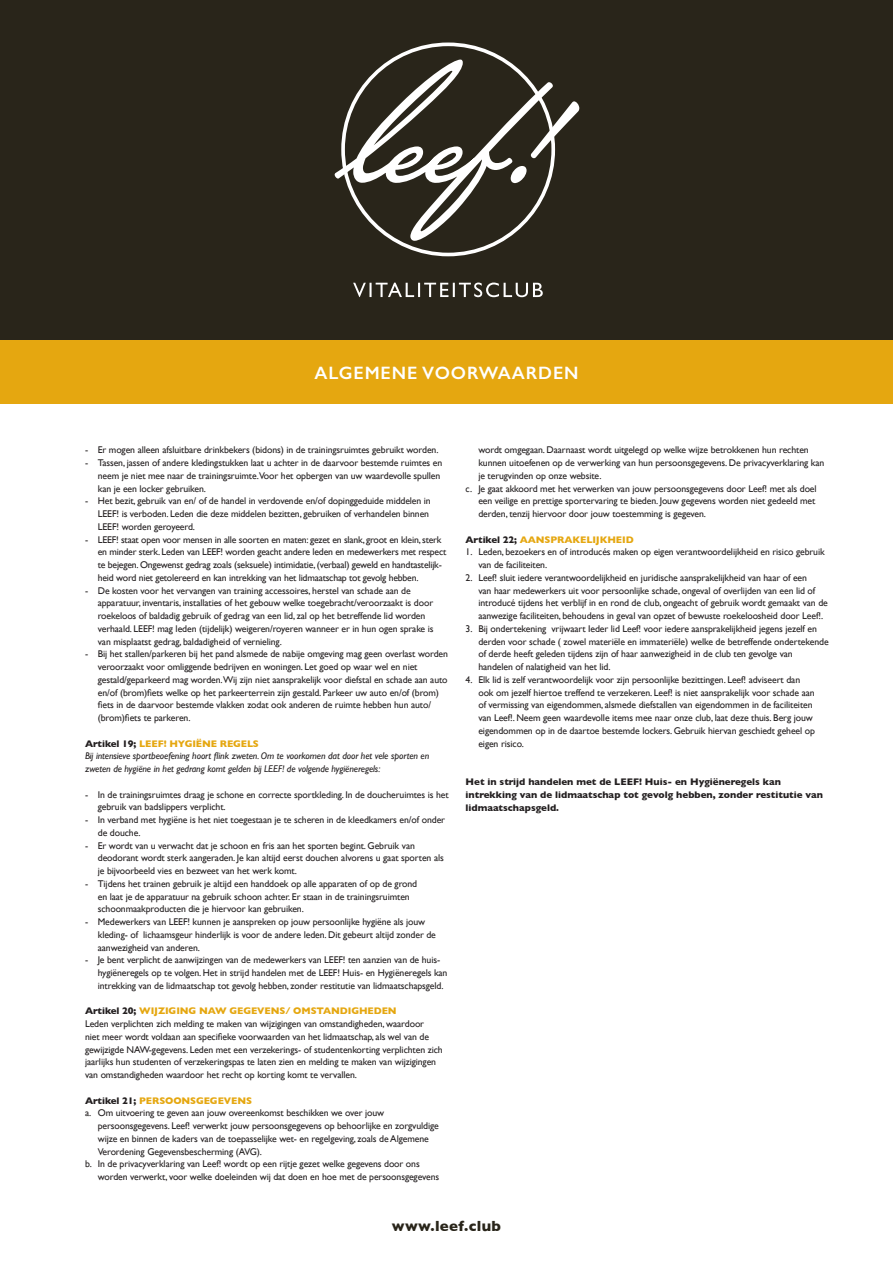
<style>
.page{position:relative;width:893px;height:1263px;background:#fff}
.page>*{position:absolute;margin:0;border:0;box-sizing:border-box;transform-origin:0 0}
.t1{font:600 18px "Gill Sans";letter-spacing:.05em;color:#fff}
.t2{font:700 15px "Gill Sans";letter-spacing:.02em;color:#29251a}
.t3{font:9.75px/12.8px "Gill Sans";letter-spacing:-.01em;color:#231f20}
.t4{font:italic 9.75px/12.8px "Gill Sans";letter-spacing:-.01em;color:#231f20}
.t5{font:700 9.75px/12.8px "Gill Sans";color:#231f20}
.t6{font:700 9.75px "Gill Sans";letter-spacing:-.01em;color:#e5a710}
.s1{font-weight:700;font-style:normal}
.s2{font-weight:700;font-style:normal;color:#e5a710}
.s3{font-weight:700}
.s4{font-weight:700;color:#e5a710}
.s5{color:#231f20}
</style>
<div class="page">
<div style="left:0;top:0;width:893px;height:340px;background:#29251a"></div>
<svg style="left:335px;top:60px;width:244px;height:181px"></svg>
<svg style="left:353px;top:283px;width:190px;height:14px"></svg>
<div style="left:0;top:340px;width:893px;height:64px;background:#e5a710"></div>
<h1 class="t1" style="left:314px;top:362px;width:266px">ALGEMENE VOORWAARDEN</h1>
<p class="t3" style="left:85px;top:443px;width:355px">- Er mogen alleen afsluitbare drinkbekers (bidons) in de trainingsruimtes gebruikt worden.</p>
<p class="t3" style="left:98px;top:456px;width:346px;text-indent:-13px">- Tassen, jassen of andere kledingstukken laat u achter in de daarvoor bestemde ruimtes en neem je niet mee naar de trainingsruimte.Voor het opbergen van uw waardevolle spullen kan je een locker gebruiken.</p>
<p class="t3" style="left:98px;top:494px;width:335px;text-indent:-13px">- Het bezit, gebruik van en/ of de handel in verdovende en/of dopinggeduide middelen in<br>LEEF! is verboden. Leden die deze middelen bezitten, gebruiken of verhandelen binnen<br>LEEF! worden geroyeerd.</p>
<p class="t3" style="left:98px;top:533px;width:350px;text-indent:-13px">- LEEF! staat open voor mensen in alle soorten en maten: gezet en slank, groot en klein, sterk en minder sterk. Leden van LEEF! worden geacht andere leden en medewerkers met respect te bejegen. Ongewenst gedrag zoals (seksuele) intimidatie, (verbaal) geweld en handtastelijk&shy;heid word niet getolereerd en kan intrekking van het lidmaatschap tot gevolg hebben.</p>
<p class="t3" style="left:98px;top:584px;width:337px;text-indent:-13px">- De kosten voor het vervangen van training accessoires, herstel van schade aan de apparatuur, inventaris, installaties of het gebouw welke toegebracht/veroorzaakt is door roekeloos of baldadig gebruik of gedrag van een lid, zal op het betreffende lid worden verhaald. LEEF! mag leden (tijdelijk) weigeren/royeren wanneer er in hun ogen sprake is van misplaatst gedrag, baldadigheid of vernieling.</p>
<p class="t3" style="left:98px;top:647px;width:352px;text-indent:-13px">- Bij het stallen/parkeren bij het pand alsmede de nabije omgeving mag geen overlast worden veroorzaakt voor omliggende bedrijven en woningen. Let goed op waar wel en niet gestald/geparkeerd mag worden.Wij zijn niet aansprakelijk voor diefstal en schade aan auto en/of (brom)fiets welke op het parkeerterrein zijn gestald. Parkeer uw auto en/of (brom) fiets in de daarvoor bestemde vlakken zodat ook anderen de ruimte hebben hun auto/ (brom)fiets te parkeren.</p>
<p class="t4" style="left:85px;top:737px;width:346px"><span class="s1">Artikel 19;</span> <span class="s2">LEEF! HYGIËNE REGELS<br></span>Bij intensieve sportbeoefening hoort flink zweten. Om te voorkomen dat door het vele sporten en zweten de hygiëne in het gedrang komt gelden bij LEEF! de volgende hygiëneregels:</p>
<p class="t3" style="left:98px;top:788px;width:352px;text-indent:-13px">- In de trainingsruimtes draag je schone en correcte sportkleding. In de doucheruimtes is het gebruik van badslippers verplicht.</p>
<p class="t3" style="left:98px;top:813px;width:349px;text-indent:-13px">- In verband met hygiëne is het niet toegestaan je te scheren in de kleedkamers en/of onder de douche.</p>
<p class="t3" style="left:98px;top:839px;width:348px;text-indent:-13px">- Er wordt van u verwacht dat je schoon en fris aan het sporten begint. Gebruik van deodorant wordt sterk aangeraden. Je kan altijd eerst douchen alvorens u gaat sporten als je bijvoorbeeld vies en bezweet van het werk komt.</p>
<p class="t3" style="left:98px;top:877px;width:321px;text-indent:-13px">- Tijdens het trainen gebruik je altijd een handdoek op alle apparaten of op de grond en laat je de apparatuur na gebruik schoon achter. Er staan in de trainingsruimten schoonmaakproducten die je hiervoor kan gebruiken.</p>
<p class="t3" style="left:98px;top:915px;width:340px;text-indent:-13px">- Medewerkers van LEEF! kunnen je aanspreken op jouw persoonlijke hygiëne als jouw kleding- of lichaamsgeur hinderlijk is voor de andere leden. Dit gebeurt altijd zonder de aanwezigheid van anderen.</p>
<p class="t3" style="left:98px;top:954px;width:351px;text-indent:-13px">- Je bent verplicht de aanwijzingen van de medewerkers van LEEF! ten aanzien van de huis&shy;hygiëneregels op te volgen. Het in strijd handelen met de LEEF! Huis- en Hygiëneregels kan intrekking van de lidmaatschap tot gevolg hebben, zonder restitutie van lidmaatschapsgeld.</p>
<p class="t3" style="left:85px;top:1005px;width:359px"><span class="s3">Artikel 20;</span> <span class="s4">WIJZIGING NAW GEGEVENS/ OMSTANDIGHEDEN<br></span>Leden verplichten zich melding te maken van wijzigingen van omstandigheden, waardoor<br>niet meer wordt voldaan aan specifieke voorwaarden van het lidmaatschap, als wel van de gewijzigde NAW-gegevens. Leden met een verzekerings- of studentenkorting verplichten zich jaarlijks hun studenten of verzekeringspas te laten zien en melding te maken van wijzigingen van omstandigheden waardoor het recht op korting komt te vervallen.</p>
<p class="t6" style="left:85px;top:1093px;width:169px"><span class="s5">Artikel 21;</span> PERSOONSGEGEVENS</p>
<p class="t3" style="left:85px;top:1107px;width:301px">a. Om uitvoering te geven aan jouw overeenkomst beschikken we over jouw</p>
<p class="t3" style="left:98px;top:1119px;width:343px">persoonsgegevens. Leef! verwerkt jouw persoonsgegevens op behoorlijke en zorgvuldige</p>
<p class="t3" style="left:98px;top:1132px;width:332px">wijze en binnen de kaders van de toepasselijke wet- en regelgeving, zoals de Algemene</p>
<p class="t3" style="left:98px;top:1145px;width:166px">Verordening Gegevensbescherming (AVG).</p>
<p class="t3" style="left:85px;top:1158px;width:336px">b. In de privacyverklaring van Leef! wordt op een rijtje gezet welke gegevens door ons</p>
<p class="t3" style="left:98px;top:1170px;width:343px">worden verwerkt, voor welke doeleinden wij dat doen en hoe met de persoonsgegevens</p>
<p class="t3" style="left:478px;top:444px;width:332px">wordt omgegaan. Daarnaast wordt uitgelegd op welke wijze betrokkenen hun rechten</p>
<p class="t3" style="left:478px;top:456px;width:347px">kunnen uitoefenen op de verwerking van hun persoonsgegevens. De privacyverklaring kan</p>
<p class="t3" style="left:478px;top:469px;width:125px">je terugvinden op onze website.</p>
<p class="t3" style="left:466px;top:482px;width:353px">c. Je gaat akkoord met het verwerken van jouw persoonsgegevens door Leef! met als doel</p>
<p class="t3" style="left:478px;top:495px;width:338px">een veilige en prettige sportervaring te bieden. Jouw gegevens worden niet gedeeld met</p>
<p class="t3" style="left:478px;top:507px;width:229px">derden, tenzij hiervoor door jouw toestemming is gegeven.</p>
<p class="t6" style="left:466px;top:532px;width:170px"><span class="s5">Artikel 22;</span> AANSPRAKELIJKHEID</p>
<p class="t3" style="left:478px;top:546px;width:348px;text-indent:-13px">1. Leden, bezoekers en of introducés maken op eigen verantwoordelijkheid en risico gebruik van de faciliteiten.</p>
<p class="t3" style="left:478px;top:571px;width:351px;text-indent:-13px">2. Leef! sluit iedere verantwoordelijkheid en juridische aansprakelijkheid van haar of een<br>van haar medewerkers uit voor persoonlijke schade, ongeval of overlijden van een lid of introducé tijdens het verblijf in en rond de club, ongeacht of gebruik wordt gemaakt van de aanwezige faciliteiten, behoudens in geval van opzet of bewuste roekeloosheid door Leef!.</p>
<p class="t3" style="left:478px;top:622px;width:352px;text-indent:-13px">3. Bij ondertekening vrijwaart Ieder lid Leef! voor iedere aansprakelijkheid jegens jezelf en derden voor schade ( zowel materiële en immateriële) welke de betreffende ondertekende of derde heeft geleden tijdens zijn of haar aanwezigheid in de club ten gevolge van handelen of nalatigheid van het lid.</p>
<p class="t3" style="left:478px;top:673px;width:338px;text-indent:-13px">4. Elk lid is zelf verantwoordelijk voor zijn persoonlijke bezittingen. Leef! adviseert dan ook om jezelf hiertoe treffend te verzekeren. Leef! is niet aansprakelijk voor schade aan of vermissing van eigendommen, alsmede diefstallen van eigendommen in de faciliteiten van Leef!. Neem geen waardevolle items mee naar onze club, laat deze thuis. Berg jouw eigendommen op in de daartoe bestemde lockers. Gebruik hiervan geschiedt geheel op eigen risico.</p>
<p class="t5" style="left:466px;top:775px;width:359px">Het in strijd handelen met de LEEF! Huis- en Hygiëneregels kan intrekking van de lidmaatschap tot gevolg hebben, zonder restitutie van lidmaatschapsgeld.</p>
<h2 class="t2" style="left:392px;top:1214px;width:111px">www.leef.club</h2>
</div>
